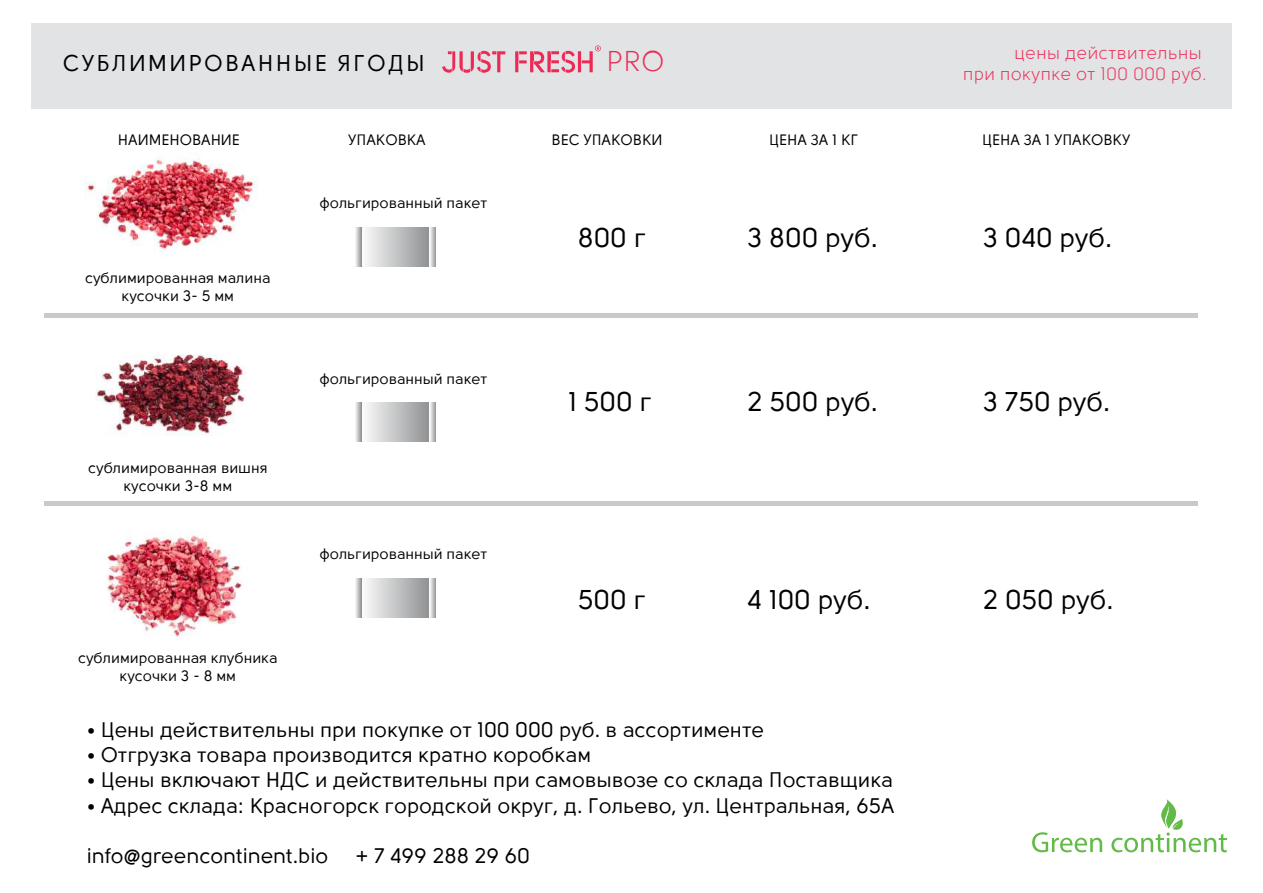
<style>
.page{position:relative;width:1263px;height:893px;background:#fff}
.page>*{position:absolute;margin:0;border:0;box-sizing:border-box;transform-origin:0 0}
.t1{font:28.5px "Solomon Sans";color:#ed2a56}
.t2{font:500 27px "Solomon Sans";color:#000}
.t3{font:500 22.8px "Solomon Sans";letter-spacing:.1em;color:#000}
.t4{font:500 21px "Solomon Sans";color:#000}
.t5{font:18px/21.6px "Solomon Sans";color:#ed2a56;text-align:right}
.t6{font:500 15px/18px "Solomon Sans";color:#000;text-align:center}
</style>
<div class="page">
<img style="left:107px;top:531px;width:135px;height:106px">
<img style="left:95px;top:354px;width:151px;height:81px">
<img style="left:73px;top:108px;width:195px;height:143px">
<div style="left:359px;top:227px;width:71px;height:39px;background:linear-gradient(to right,#f3f3f3,#959698)"></div>
<svg style="left:355px;top:227px;width:6px;height:39px"></svg>
<svg style="left:429px;top:227px;width:7px;height:39px"></svg>
<div style="left:359px;top:403px;width:71px;height:39px;background:linear-gradient(to right,#f3f3f3,#959698)"></div>
<svg style="left:355px;top:403px;width:6px;height:39px"></svg>
<svg style="left:429px;top:403px;width:7px;height:39px"></svg>
<div style="left:359px;top:578px;width:71px;height:39px;background:linear-gradient(to right,#f3f3f3,#959698)"></div>
<svg style="left:355px;top:578px;width:6px;height:39px"></svg>
<svg style="left:429px;top:578px;width:7px;height:39px"></svg>
<div style="left:44px;top:313px;width:1153px;height:5px;background:#cac8c9"></div>
<hr style="left:44px;top:502px;width:1153px;height:4px;background:#cac8c9">
<svg style="left:1032px;top:832px;width:70px;height:20px"></svg>
<svg style="left:1111px;top:799px;width:116px;height:53px"></svg>
<div style="left:31px;top:23px;width:1200px;height:85px;background:#e2e3e4"></div>
<svg style="left:442px;top:51px;width:63px;height:22px"></svg>
<svg style="left:515px;top:45px;width:86px;height:28px"></svg>
<p class="t3" style="left:63px;top:50px;width:364px">СУБЛИМИРОВАННЫЕ ЯГОДЫ</p>
<h1 class="t1" style="left:606px;top:46px;width:60px">PRO</h1>
<p class="t5" style="left:963px;top:42px;width:246px">цены действительны<br>при покупке от 100 000 руб.</p>
<p class="t6" style="left:118px;top:131px;width:123px">НАИМЕНОВАНИЕ</p>
<p class="t6" style="left:348px;top:131px;width:79px">УПАКОВКА</p>
<p class="t6" style="left:552px;top:131px;width:112px">ВЕС УПАКОВКИ</p>
<p class="t6" style="left:769px;top:131px;width:91px">ЦЕНА ЗА 1 КГ</p>
<p class="t6" style="left:982px;top:131px;width:150px">ЦЕНА ЗА 1 УПАКОВКУ</p>
<p class="t6" style="left:85px;top:269px;width:187px">сублимированная малина кусочки 3- 5 мм</p>
<p class="t6" style="left:88px;top:459px;width:181px">сублимированная вишня кусочки 3-8 мм</p>
<p class="t6" style="left:78px;top:648px;width:201px">сублимированная клубника кусочки 3 - 8 мм</p>
<p class="t6" style="left:319px;top:194px;width:169px">фольгированный пакет</p>
<p class="t6" style="left:319px;top:369px;width:169px">фольгированный пакет</p>
<p class="t6" style="left:319px;top:545px;width:169px">фольгированный пакет</p>
<p class="t2" style="left:578px;top:222px;width:69px">800 г</p>
<p class="t2" style="left:568px;top:386px;width:85px">1 500 г</p>
<p class="t2" style="left:578px;top:584px;width:69px">500 г</p>
<p class="t2" style="left:747px;top:222px;width:132px">3 800 руб.</p>
<p class="t2" style="left:983px;top:222px;width:131px">3 040 руб.</p>
<p class="t2" style="left:747px;top:386px;width:132px">2 500 руб.</p>
<p class="t2" style="left:983px;top:386px;width:129px">3 750 руб.</p>
<p class="t2" style="left:747px;top:584px;width:125px">4 100 руб.</p>
<p class="t2" style="left:983px;top:584px;width:132px">2 050 руб.</p>
<p class="t4" style="left:87px;top:718px;width:679px">• Цены действительны при покупке от 100 000 руб. в ассортименте</p>
<p class="t4" style="left:87px;top:743px;width:506px">• Отгрузка товара производится кратно коробкам</p>
<p class="t4" style="left:87px;top:768px;width:808px">• Цены включают НДС и действительны при самовывозе со склада Поставщика</p>
<p class="t4" style="left:87px;top:793px;width:809px">• Адрес склада: Красногорск городской округ, д. Гольево, ул. Центральная, 65А</p>
<p class="t4" style="left:87px;top:844px;width:243px">info@greencontinent.bio</p>
<p class="t4" style="left:355px;top:844px;width:176px">+ 7 499 288 29 60</p>
</div>
